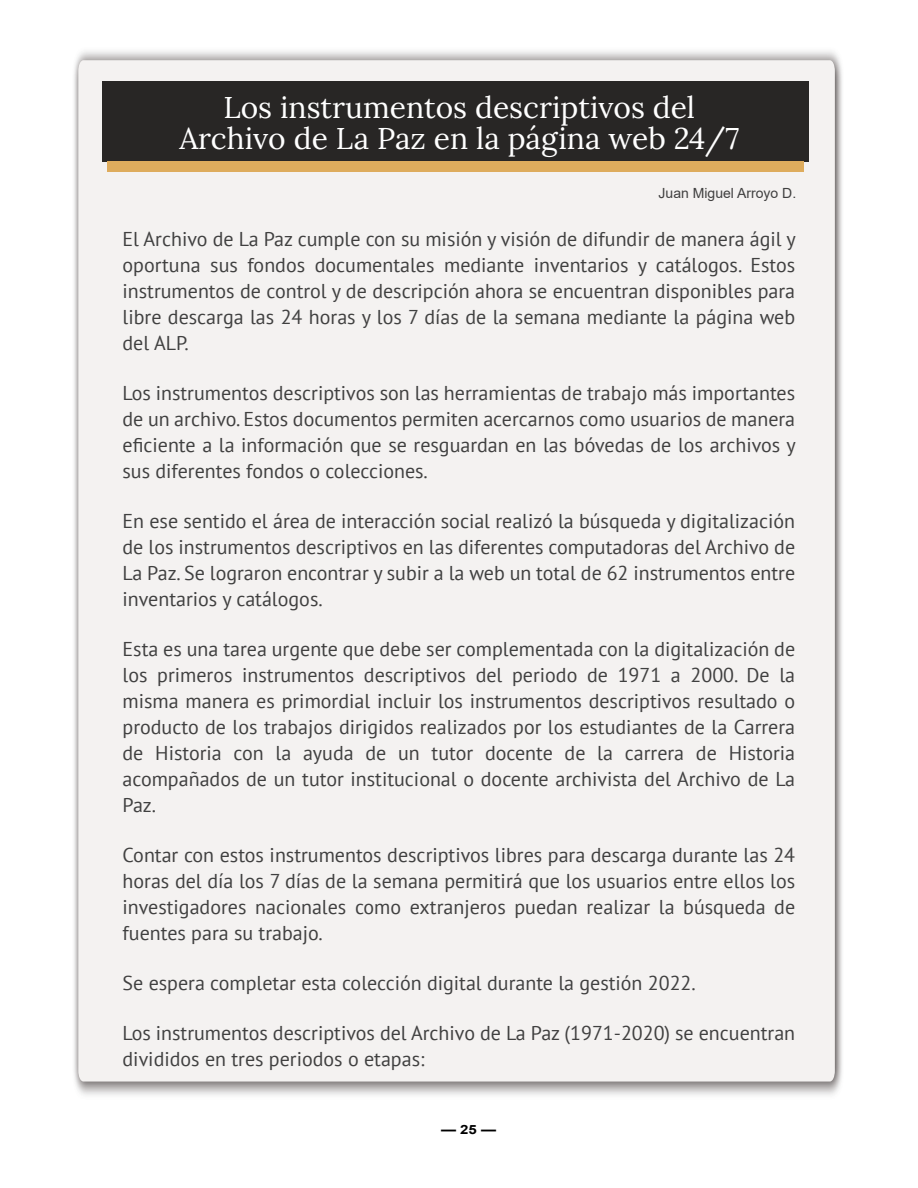
<style>
.page{position:relative;width:918px;height:1188px;background:#fff}
.page>*{position:absolute;margin:0;border:0;box-sizing:border-box;transform-origin:0 0}
.t1{font:30px/31.6px "Lora";color:#fff;text-align:center}
.t2{font:20px/26px "PT Sans";color:#404040;text-align:justify}
.t3{font:14px "Arial";color:#404040}
.t4{font:700 12.8px "Arial";color:#000;scale:1.18 1}
</style>
<div class="page">
<img style="left:74px;top:51px;width:768px;height:1044px">
<div style="left:78px;top:60px;width:757px;height:1022px;background:#f4f2f1"></div>
<div style="left:102px;top:81px;width:706px;height:80px;background:#282625"></div>
<div style="left:107px;top:161px;width:696px;height:11px;background:#deac5d"></div>
<h1 class="t1" style="left:179px;top:91px;width:561px">Los instrumentos descriptivos del<br>Archivo de La Paz en la página web 24/7</h1>
<p class="t3" style="left:659px;top:187px;width:139px">Juan Miguel Arroyo D.</p>
<p class="t2" style="left:123px;top:225px;width:675px">El Archivo de La Paz cumple con su misión y visión de difundir de manera ágil y oportuna sus fondos documentales mediante inventarios y catálogos. Estos instrumentos de control y de descripción ahora se encuentran disponibles para libre descarga las 24 horas y los 7 días de la semana mediante la página web del ALP.</p>
<p class="t2" style="left:123px;top:379px;width:675px">Los instrumentos descriptivos son las herramientas de trabajo más importantes de un archivo. Estos documentos permiten acercarnos como usuarios de manera eficiente a la información que se resguardan en las bóvedas de los archivos y sus diferentes fondos o colecciones.</p>
<p class="t2" style="left:123px;top:507px;width:674px">En ese sentido el área de interacción social realizó la búsqueda y digitalización de los instrumentos descriptivos en las diferentes computadoras del Archivo de La Paz. Se lograron encontrar y subir a la web un total de 62 instrumentos entre inventarios y catálogos.</p>
<p class="t2" style="left:123px;top:635px;width:674px">Esta es una tarea urgente que debe ser complementada con la digitalización de los primeros instrumentos descriptivos del periodo de 1971 a 2000. De la misma manera es primordial incluir los instrumentos descriptivos resultado o producto de los trabajos dirigidos realizados por los estudiantes de la Carrera de Historia con la ayuda de un tutor docente de la carrera de Historia acompañados de un tutor institucional o docente archivista del Archivo de La Paz.</p>
<p class="t2" style="left:123px;top:841px;width:674px">Contar con estos instrumentos descriptivos libres para descarga durante las 24 horas del día los 7 días de la semana permitirá que los usuarios entre ellos los investigadores nacionales como extranjeros puedan realizar la búsqueda de fuentes para su trabajo.</p>
<p class="t2" style="left:123px;top:969px;width:575px">Se espera completar esta colección digital durante la gestión 2022.</p>
<p class="t2" style="left:123px;top:1019px;width:674px">Los instrumentos descriptivos del Archivo de La Paz (1971-2020) se encuentran divididos en tres periodos o etapas:</p>
<p class="t4" style="left:441px;top:1125px;width:48px">—25—</p>
</div>
